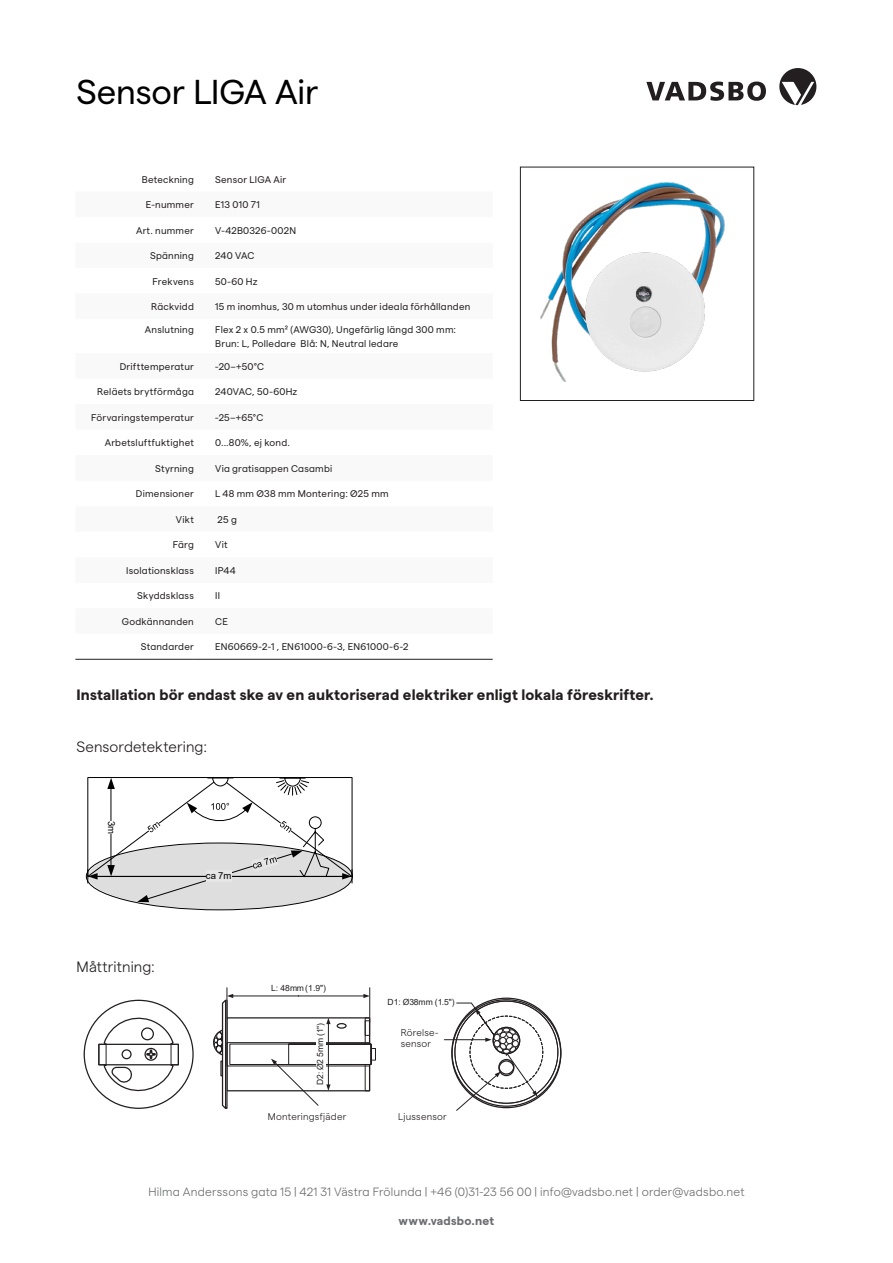
<style>
.page{position:relative;width:893px;height:1263px;background:#fff}
.page>*{position:absolute;margin:0;border:0;box-sizing:border-box;transform-origin:0 0}
.Vadsbo_överryckare{font:34.5px "Matter VDBS";letter-spacing:-.005em;color:#000}
.Markering_mailadress{font:700 15px "Matter";letter-spacing:.01em;color:#231f20}
.Markering_mailadress-2{font:300 15px "Matter";letter-spacing:.005em;color:#231f20}
.Kontaktuppgifter{font:300 12px "Matter";letter-spacing:.015em;color:#6c6d70}
.Kontaktuppgifter-2{font:700 12px "Matter";letter-spacing:.02em;color:#6c6d70}
.Vadsbo_tabell{font:9.75px/13.5px "Matter VDBS";letter-spacing:.025em;color:#231f20}
.Markering_mailadress-3{font:300 9.75px/10.5px "Matter";letter-spacing:.025em;color:#231f20}
.t1{font:9.6px "Arial";color:#000}
.t2{font:8.55px "Arial";color:#231f20}
</style>
<div class="page">
<hr style="left:75px;top:659px;width:119px;height:1px;background:#231f20">
<hr style="left:194px;top:659px;width:299px;height:1px;background:#231f20">
<svg style="left:779px;top:68px;width:37px;height:37px"></svg>
<svg style="left:646px;top:82px;width:120px;height:19px"></svg>
<div style="left:88px;top:843px;width:264px;height:66px;background:#dedede;border-radius:50%"></div>
<svg style="left:87px;top:777px;width:266px;height:125px"></svg>
<div style="left:520px;top:167px;width:234px;height:234px;border:1px solid #231f20"></div>
<img style="left:540px;top:182px;width:185px;height:200px">
<hr style="left:369px;top:988px;width:1px;height:34px;background:#231f20">
<hr style="left:227px;top:988px;width:1px;height:30px;background:#231f20">
<svg style="left:213px;top:994px;width:349px;height:117px"></svg>
<svg style="left:84px;top:1000px;width:109px;height:109px"></svg>
<div style="left:122px;top:1050px;width:9px;height:9px;background:#fff;border-radius:50%"></div>
<div style="left:122px;top:1049px;width:10px;height:10px;border:1px solid #231f20;border-radius:50%"></div>
<div style="left:142px;top:1028px;width:11px;height:12px;background:#fff;border-radius:50%"></div>
<div style="left:141px;top:1027px;width:13px;height:13px;border:1px solid #231f20;border-radius:50%"></div>
<p class="Vadsbo_överryckare" style="left:77px;top:67px;width:243px">Sensor LIGA Air</p>
<p class="Vadsbo_tabell" style="left:142px;top:172px;width:54px">Beteckning</p>
<p class="Vadsbo_tabell" style="left:215px;top:172px;width:73px">Sensor LIGA Air</p>
<p class="Vadsbo_tabell" style="left:146px;top:197px;width:50px">E-nummer</p>
<p class="Vadsbo_tabell" style="left:215px;top:197px;width:46px">E13 010 71</p>
<p class="Vadsbo_tabell" style="left:136px;top:223px;width:59px">Art. nummer</p>
<p class="Vadsbo_tabell" style="left:215px;top:223px;width:82px">V-42B0326-002N</p>
<p class="Vadsbo_tabell" style="left:150px;top:248px;width:45px">Spänning</p>
<p class="Vadsbo_tabell" style="left:215px;top:248px;width:41px">240 VAC</p>
<p class="Vadsbo_tabell" style="left:153px;top:274px;width:43px">Frekvens</p>
<p class="Vadsbo_tabell" style="left:215px;top:274px;width:44px">50-60 Hz</p>
<p class="Vadsbo_tabell" style="left:151px;top:299px;width:44px">Räckvidd</p>
<p class="Vadsbo_tabell" style="left:215px;top:299px;width:257px">15 m inomhus, 30 m utomhus under ideala förhållanden</p>
<p class="Vadsbo_tabell" style="left:145px;top:322px;width:51px">Anslutning</p>
<p class="Vadsbo_tabell" style="left:215px;top:322px;width:242px">Flex 2 x 0.5 mm² (AWG30), Ungefärlig längd 300 mm:<br>Brun: L, Polledare Blå: N, Neutral ledare</p>
<p class="Vadsbo_tabell" style="left:120px;top:359px;width:76px">Drifttemperatur</p>
<p class="Vadsbo_tabell" style="left:215px;top:359px;width:51px">-20–+50°C</p>
<p class="Vadsbo_tabell" style="left:97px;top:384px;width:98px">Reläets brytförmåga</p>
<p class="Vadsbo_tabell" style="left:215px;top:384px;width:84px">240VAC, 50-60Hz</p>
<p class="Vadsbo_tabell" style="left:91px;top:410px;width:104px">Förvaringstemperatur</p>
<p class="Vadsbo_tabell" style="left:215px;top:410px;width:50px">-25–+65°C</p>
<p class="Vadsbo_tabell" style="left:105px;top:435px;width:91px">Arbetsluftfuktighet</p>
<p class="Vadsbo_tabell" style="left:215px;top:435px;width:76px">0...80%, ej kond.</p>
<p class="Vadsbo_tabell" style="left:155px;top:461px;width:40px">Styrning</p>
<p class="Vadsbo_tabell" style="left:215px;top:461px;width:119px">Via gratisappen Casambi</p>
<p class="Vadsbo_tabell" style="left:136px;top:486px;width:60px">Dimensioner</p>
<p class="Vadsbo_tabell" style="left:215px;top:486px;width:175px">L 48 mm Ø38 mm Montering: Ø25 mm</p>
<p class="Vadsbo_tabell" style="left:176px;top:512px;width:20px">Vikt</p>
<p class="Vadsbo_tabell" style="left:218px;top:512px;width:21px">25 g</p>
<p class="Vadsbo_tabell" style="left:173px;top:537px;width:23px">Färg</p>
<p class="Vadsbo_tabell" style="left:215px;top:537px;width:14px">Vit</p>
<p class="Vadsbo_tabell" style="left:126px;top:563px;width:69px">Isolationsklass</p>
<p class="Vadsbo_tabell" style="left:215px;top:563px;width:22px">IP44</p>
<p class="Vadsbo_tabell" style="left:137px;top:588px;width:58px">Skyddsklass</p>
<p class="Vadsbo_tabell" style="left:215px;top:588px;width:6px">II</p>
<p class="Vadsbo_tabell" style="left:122px;top:614px;width:73px">Godkännanden</p>
<p class="Vadsbo_tabell" style="left:215px;top:614px;width:14px">CE</p>
<p class="Vadsbo_tabell" style="left:141px;top:639px;width:55px">Standarder</p>
<p class="Vadsbo_tabell" style="left:215px;top:639px;width:195px">EN60669-2-1 , EN61000-6-3, EN61000-6-2</p>
<p class="Markering_mailadress" style="left:76px;top:683px;width:579px">Installation bör endast ske av en auktoriserad elektriker enligt lokala föreskrifter.</p>
<p class="Markering_mailadress-2" style="left:77px;top:736px;width:132px">Sensordetektering:</p>
<p class="t1" style="left:118px;top:820px;width:15px;rotate:90deg">3m</p>
<p class="Markering_mailadress-2" style="left:77px;top:956px;width:80px">Måttritning:</p>
<p class="t1" style="left:206px;top:869px;width:27px">ca 7m</p>
<p class="t2" style="left:271px;top:982px;width:56px">L: 48mm (1.9")</p>
<p class="t2" style="left:314px;top:1085px;width:64px;rotate:-90deg">D2: Ø2 5mm (1")</p>
<p class="Markering_mailadress-3" style="left:268px;top:1111px;width:80px">Monteringsfjäder</p>
<p class="t2" style="left:388px;top:996px;width:69px">D1: Ø38mm (1.5")</p>
<p class="Markering_mailadress-3" style="left:401px;top:1027px;width:39px">Rörelse&shy;sensor</p>
<p class="Markering_mailadress-3" style="left:398px;top:1111px;width:50px">Ljussensor</p>
<p class="Kontaktuppgifter" style="left:148px;top:1183px;width:598px">Hilma Anderssons gata 15 | 421 31 Västra Frölunda | +46 (0)31-23 56 00 | info@vadsbo.net | order@vadsbo.net</p>
<p class="Kontaktuppgifter-2" style="left:399px;top:1211px;width:97px">www.vadsbo.net</p>
</div>
